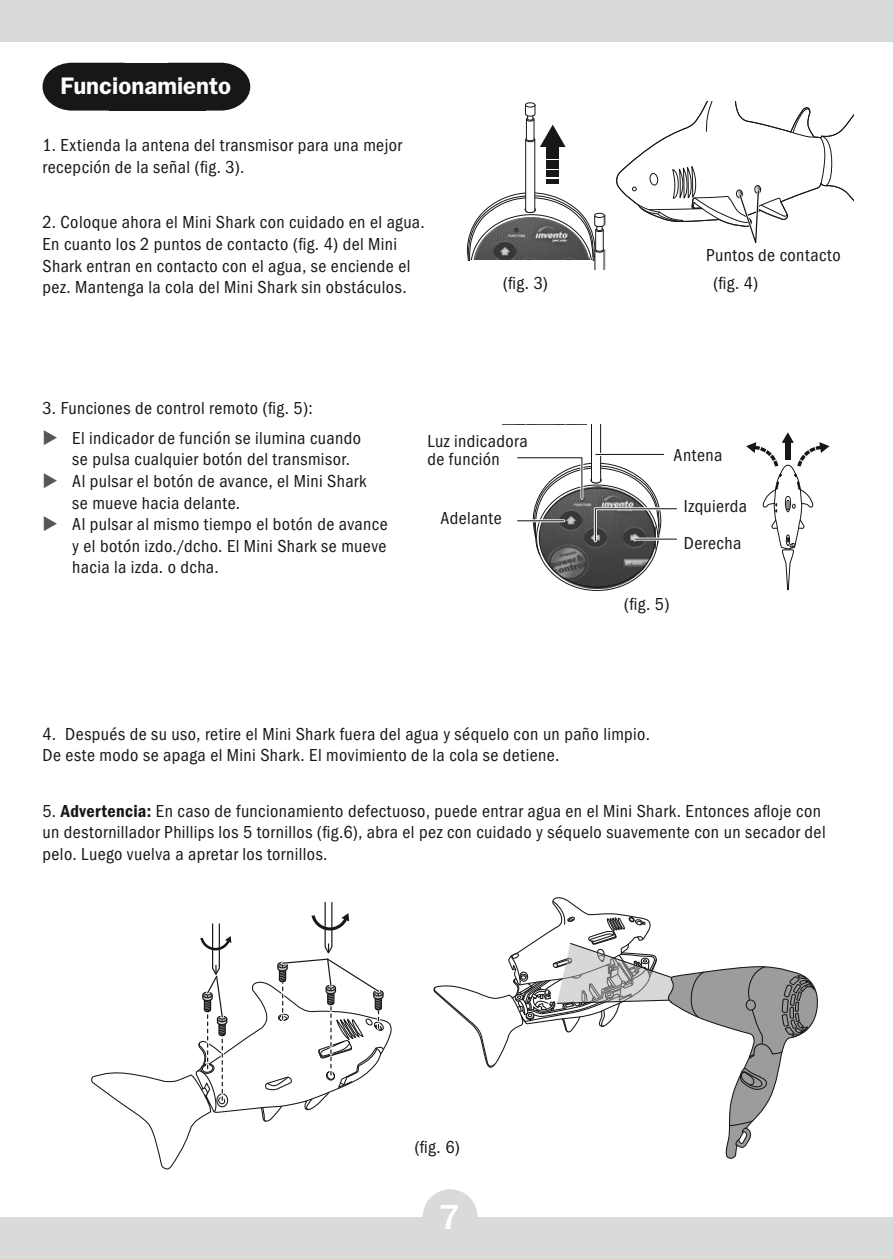
<style>
.page{position:relative;width:893px;height:1259px;background:#d9dada}
.page>*{position:absolute;margin:0;border:0;box-sizing:border-box;transform-origin:0 0}
.t1{font:500 36px "ITC Franklin Gothic Std";color:#fff}
.Headline{font:600 24px "ITC Franklin Gothic Std";color:#fff}
.Aufzählung_mit_Zahle{font:condensed 18px/21.6px "ITC Franklin Gothic Std";letter-spacing:.02em;color:#181716}
.s1{font-family:"ITC Franklin Gothic Std Dm Cd";font-stretch:normal}
</style>
<div class="page">
<div style="left:0;top:43px;width:893px;height:1174px;background:#fff"></div>
<div style="left:423px;top:1189px;width:54px;height:55px;background:#d9dada;border-radius:50%"></div>
<div style="left:110px;top:63px;width:96px;height:48px;background:#181716"></div>
<div style="left:525px;top:102px;width:10px;height:5px;border:1px solid #181716;border-radius:50%"></div>
<svg style="left:616px;top:102px;width:237px;height:141px"></svg>
<svg style="left:467px;top:104px;width:139px;height:166px"></svg>
<svg style="left:746px;top:432px;width:83px;height:159px"></svg>
<img style="left:539px;top:556px;width:116px;height:32px">
<svg style="left:517px;top:425px;width:160px;height:131px"></svg>
<hr style="left:596px;top:453px;width:68px;height:3px;background:#fff">
<hr style="left:596px;top:454px;width:68px;height:1px;background:#181716">
<hr style="left:635px;top:538px;width:42px;height:1px;background:#181716">
<hr style="left:517px;top:519px;width:47px;height:3px;background:#fff">
<hr style="left:517px;top:520px;width:47px;height:1px;background:#181716">
<svg style="left:91px;top:981px;width:301px;height:189px"></svg>
<svg style="left:197px;top:923px;width:34px;height:189px"></svg>
<svg style="left:260px;top:902px;width:124px;height:220px"></svg>
<svg style="left:433px;top:897px;width:385px;height:262px"></svg>
<svg style="left:43px;top:63px;width:67px;height:48px;background:#2d2d2c"></svg>
<svg style="left:206px;top:63px;width:44px;height:48px;background:#393837"></svg>
<p class="Headline" style="left:60px;top:72px;width:172px">Funcionamiento</p>
<p class="Aufzählung_mit_Zahle" style="left:43px;top:134px;width:361px">1. Extienda la antena del transmisor para una mejor recepción de la señal (fig. 3).</p>
<p class="Aufzählung_mit_Zahle" style="left:43px;top:212px;width:384px">2. Coloque ahora el Mini Shark con cuidado en el agua.<br>En cuanto los 2 puntos de contacto (fig. 4) del Mini Shark entran en contacto con el agua, se enciende el pez. Mantenga la cola del Mini Shark sin obstáculos.</p>
<p class="Aufzählung_mit_Zahle" style="left:706px;top:244px;width:136px">Puntos de contacto</p>
<p class="Aufzählung_mit_Zahle" style="left:503px;top:273px;width:47px">(fig. 3)</p>
<p class="Aufzählung_mit_Zahle" style="left:713px;top:273px;width:47px">(fig. 4)</p>
<p class="Aufzählung_mit_Zahle" style="left:43px;top:397px;width:272px">3. Funciones de control remoto (fig. 5):</p>
<p class="Aufzählung_mit_Zahle" style="left:72px;top:427px;width:290px">El indicador de función se ilumina cuando se pulsa cualquier botón del transmisor.</p>
<p class="Aufzählung_mit_Zahle" style="left:72px;top:470px;width:296px">Al pulsar el botón de avance, el Mini Shark se mueve hacia delante.</p>
<p class="Aufzählung_mit_Zahle" style="left:72px;top:513px;width:317px;text-align:justify">Al pulsar al mismo tiempo el botón de avance y el botón izdo./dcho. El Mini Shark se mueve hacia la izda. o dcha.</p>
<p class="Aufzählung_mit_Zahle" style="left:427px;top:433px;width:102px;line-height:18px">Luz indicadora de función</p>
<p class="Aufzählung_mit_Zahle" style="left:441px;top:507px;width:63px">Adelante</p>
<p class="Aufzählung_mit_Zahle" style="left:674px;top:444px;width:50px">Antena</p>
<p class="Aufzählung_mit_Zahle" style="left:684px;top:495px;width:65px">Izquierda</p>
<p class="Aufzählung_mit_Zahle" style="left:684px;top:532px;width:59px">Derecha</p>
<p class="Aufzählung_mit_Zahle" style="left:624px;top:593px;width:47px">(fig. 5)</p>
<p class="Aufzählung_mit_Zahle" style="left:43px;top:723px;width:609px">4. Después de su uso, retire el Mini Shark fuera del agua y séquelo con un paño limpio.<br>De este modo se apaga el Mini Shark. El movimiento de la cola se detiene.</p>
<p class="Aufzählung_mit_Zahle" style="left:43px;top:800px;width:785px">5. <span class="s1">Advertencia:</span> En caso de funcionamiento defectuoso, puede entrar agua en el Mini Shark. Entonces afloje con un destornillador Phillips los 5 tornillos (fig.6), abra el pez con cuidado y séquelo suavemente con un secador del pelo. Luego vuelva a apretar los tornillos.</p>
<p class="Aufzählung_mit_Zahle" style="left:414px;top:1136px;width:47px">(fig. 6)</p>
<h1 class="t1" style="left:439px;top:1196px;width:23px">7</h1>
</div>
